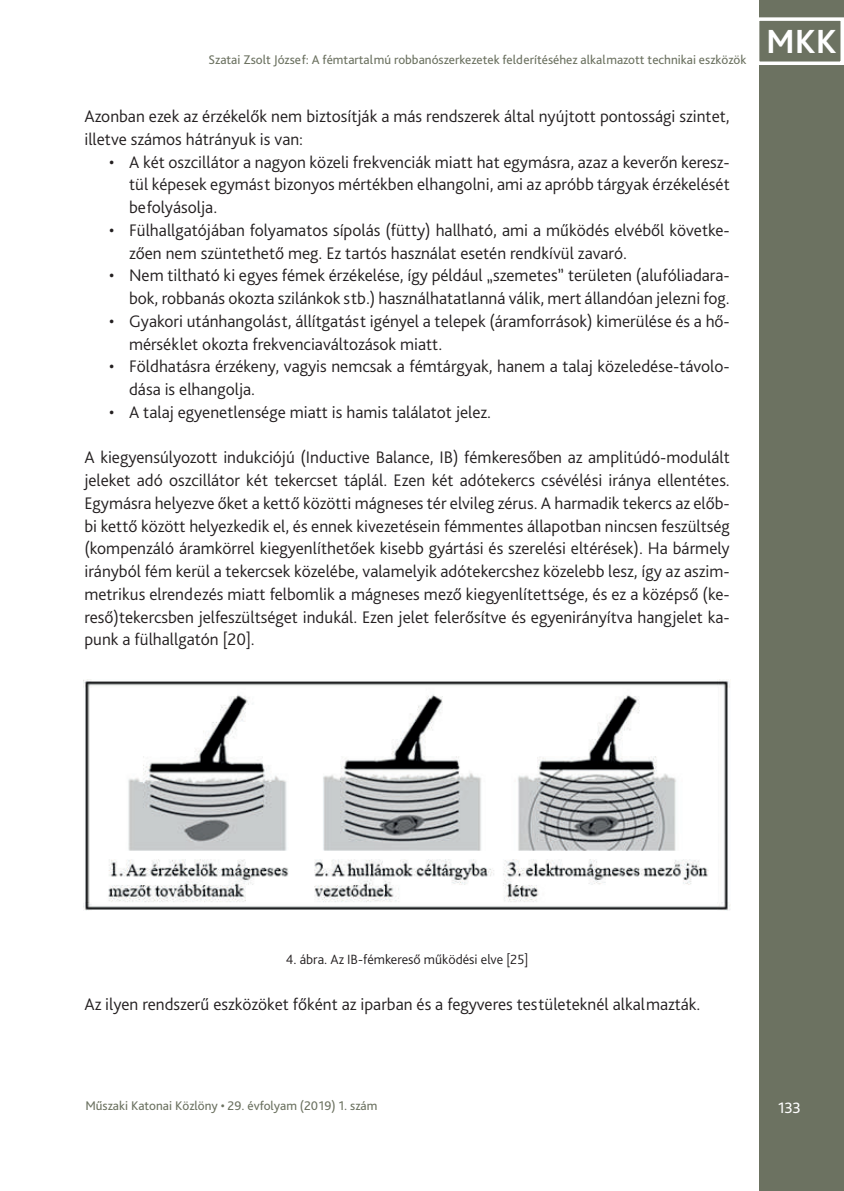
<style>
.page{position:relative;width:844px;height:1191px;background:#fff}
.page>*{position:absolute;margin:0;border:0;box-sizing:border-box;transform-origin:0 0}
.t1{font:700 35px "Bliss Pro";color:#fff}
.Szöveg_1st___3_mm{font:300 17.5px/22.8px "Bliss Pro";color:#231f20}
.t2{font:15.75px "Bliss Pro";color:#fff}
.Ábra_címe{font:300 14px "Bliss Pro";color:#231f20}
.t3{font:13.12px "Bliss Pro";color:#6c7261}
</style>
<div class="page">
<div style="left:759px;top:0;width:84px;height:1191px;background:#6c7261"></div>
<div style="left:755px;top:17px;width:88px;height:48px;border:4px solid #fff"></div>
<img style="left:84px;top:679px;width:646px;height:232px">
<p class="t3" style="left:208px;top:51px;width:539px">Szatai Zsolt József: A fémtartalmú robbanószerkezetek felderítéséhez alkalmazott technikai eszközök</p>
<p class="Szöveg_1st___3_mm" style="left:84px;top:104px;width:646px">Azonban ezek az érzékelők nem biztosítják a más rendszerek által nyújtott pontossági szintet, illetve számos hátrányuk is van:</p>
<p class="Szöveg_1st___3_mm" style="left:129px;top:150px;width:602px;text-align:justify;text-indent:-20px">• A két oszcillátor a nagyon közeli frekvenciák miatt hat egymásra, azaz a keverőn keresz&shy;tül képesek egymást bizonyos mértékben elhangolni, ami az apróbb tárgyak érzékelését befolyásolja.</p>
<p class="Szöveg_1st___3_mm" style="left:129px;top:218px;width:602px;text-indent:-20px">• Fülhallgatójában folyamatos sípolás (fütty) hallható, ami a működés elvéből követke&shy;zően nem szüntethető meg. Ez tartós használat esetén rendkívül zavaró.</p>
<p class="Szöveg_1st___3_mm" style="left:109px;top:264px;width:622px;text-align:right">• Nem tiltható ki egyes fémek érzékelése, így például „szemetes” területen (alufóliadara&shy;bok, robbanás okozta szilánkok stb.) használhatatlanná válik, mert állandóan jelezni fog.</p>
<p class="Szöveg_1st___3_mm" style="left:129px;top:309px;width:602px;text-indent:-20px">• Gyakori utánhangolást, állítgatást igényel a telepek (áramforrások) kimerülése és a hő&shy;mérséklet okozta frekvenciaváltozások miatt.</p>
<p class="Szöveg_1st___3_mm" style="left:129px;top:355px;width:602px;text-indent:-20px">• Földhatásra érzékeny, vagyis nemcsak a fémtárgyak, hanem a talaj közeledése-távolo&shy;dása is elhangolja.</p>
<p class="Szöveg_1st___3_mm" style="left:109px;top:400px;width:383px">• A talaj egyenetlensége miatt is hamis találatot jelez.</p>
<p class="Szöveg_1st___3_mm" style="left:84px;top:446px;width:646px;text-align:justify">A kiegyensúlyozott indukciójú (Inductive Balance, IB) fémkeresőben az amplitúdó-modulált jeleket adó oszcillátor két tekercset táplál. Ezen két adótekercs csévélési iránya ellentétes.<br>Egymásra helyezve őket a kettő közötti mágneses tér elvileg zérus. A harmadik tekercs az előb&shy;bi kettő között helyezkedik el, és ennek kivezetésein fémmentes állapotban nincsen feszültség (kompenzáló áramkörrel kiegyenlíthetőek kisebb gyártási és szerelési eltérések). Ha bármely irányból fém kerül a tekercsek közelébe, valamelyik adótekercshez közelebb lesz, így az aszim&shy;metrikus elrendezés miatt felbomlik a mágneses mező kiegyenlítettsége, és ez a középső (ke&shy;reső)tekercsben jelfeszültséget indukál. Ezen jelet felerősítve és egyenirányítva hangjelet ka&shy;punk a fülhallgatón [20].</p>
<h1 class="t1" style="left:765px;top:20px;width:72px">MKK</h1>
<p class="Ábra_címe" style="left:286px;top:950px;width:244px">4. ábra. Az IB-fémkereső működési elve [25]</p>
<p class="Szöveg_1st___3_mm" style="left:84px;top:992px;width:617px">Az ilyen rendszerű eszközöket főként az iparban és a fegyveres testületeknél alkalmazták.</p>
<p class="t3" style="left:85px;top:1098px;width:293px">Műszaki Katonai Közlöny • 29. évfolyam (2019) 1. szám</p>
<p class="t2" style="left:777px;top:1098px;width:24px">133</p>
</div>
